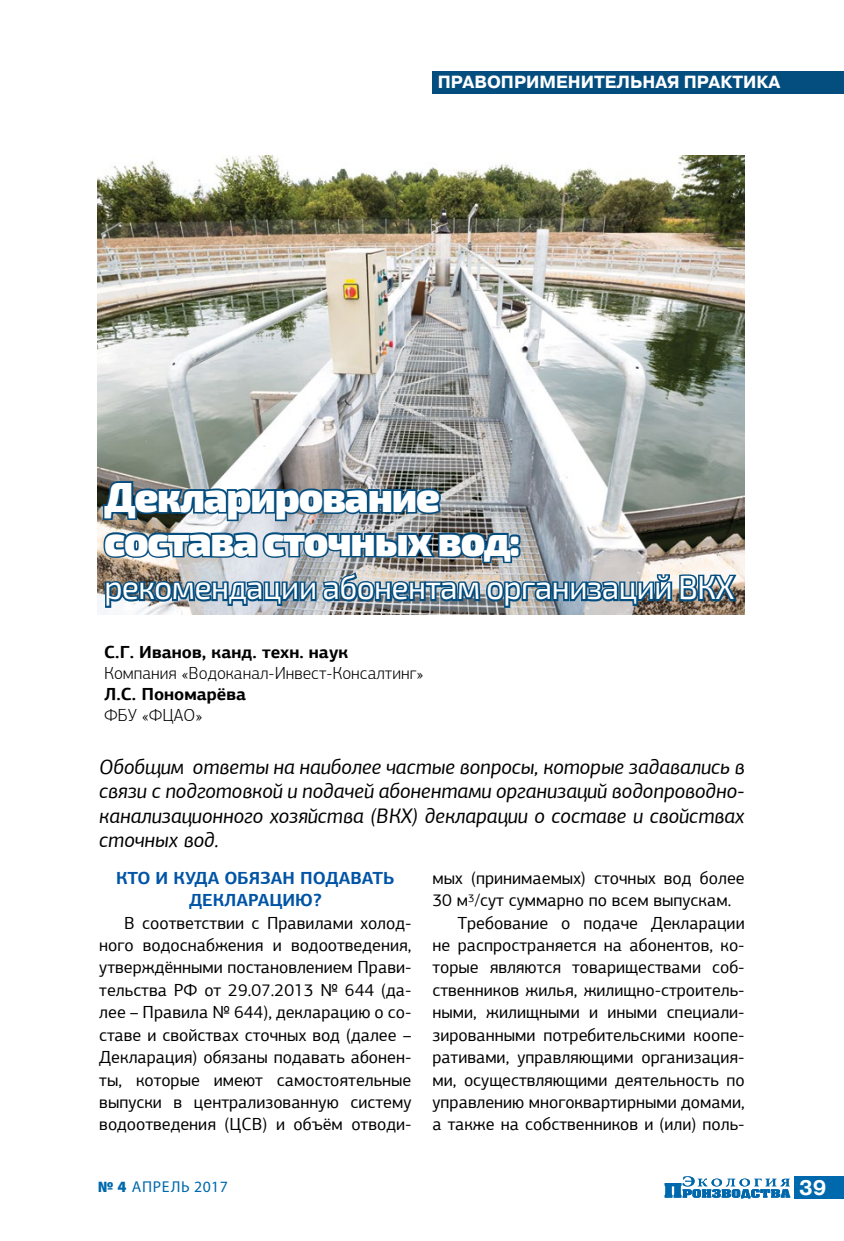
<style>
.page{position:relative;width:844px;height:1241px;background:#fff}
.page>*{position:absolute;margin:0;border:0;box-sizing:border-box;transform-origin:0 0}
.t1{font:900 42px/43.8px "Exo 2.0";letter-spacing:-.03em;color:#fff;scale:.96 1}
.t2{font:33.25px "Exo 2.0";letter-spacing:-.03em;color:#fff;scale:.96 1}
.t3{font:italic 21px/24.5px "PF Agora Sans Pro";color:#000;text-align:justify}
.t4{font:700 21px "Pragmatica C";color:#fff}
.t5{font:17.5px/22.4px "PF Agora Sans Pro";color:#000;text-align:justify}
.t6{font:300 17.5px "PF Agora Sans Pro";color:#000}
.t7{font:700 17.5px "PF Agora Sans Pro";color:#000}
.t8{font:700 17.5px "PF Agora Sans Pro";color:#0054a6}
.t9{font:700 17.5px "Pragmatica C";color:#fff}
.t10{font:15.75px "Myriad Pro";letter-spacing:.045em;color:#0068ac}
.s1{font-weight:900}
</style>
<div class="page">
<div style="left:794px;top:1176px;width:49px;height:22px;background:#0068ac"></div>
<svg style="left:664px;top:1176px;width:126px;height:22px"></svg>
<div style="left:432px;top:71px;width:411px;height:22px;background:#044d7f"></div>
<img style="left:98px;top:155px;width:646px;height:459px">
<img style="left:101px;top:479px;width:341px;height:44px">
<img style="left:102px;top:530px;width:637px;height:81px">
<p class="t9" style="left:437px;top:72px;width:344px">ПРАВОПРИМЕНИТЕЛЬНАЯ ПРАКТИКА</p>
<h1 class="t1" style="left:104px;top:476px;width:435px">Декларирование состава сточных вод:</h1>
<h2 class="t2" style="left:104px;top:568px;width:658px">рекомендации абонентам организаций ВКХ</h2>
<p class="t7" style="left:104px;top:641px;width:245px">С.Г. Иванов, канд. техн. наук</p>
<p class="t6" style="left:104px;top:663px;width:320px">Компания «Водоканал-Инвест-Консалтинг»</p>
<p class="t7" style="left:104px;top:683px;width:143px">Л.С. Пономарёва</p>
<p class="t6" style="left:104px;top:705px;width:100px">ФБУ «ФЦАО»</p>
<p class="t3" style="left:99px;top:754px;width:646px">Обобщим ответы на наиболее частые вопросы, которые задавались в связи с подготовкой и подачей абонентами организаций водопроводно&shy;канализационного хозяйства (ВКХ) декларации о составе и свойствах сточных вод.</p>
<p class="t8" style="left:116px;top:866px;width:70px">Кто икуда</p>
<p class="t8" style="left:224px;top:866px;width:48px">обязан</p>
<p class="t8" style="left:300px;top:866px;width:13px">подават</p>
<p class="t8" style="left:383px;top:866px;width:13px">ь</p>
<p class="t8" style="left:189px;top:889px;width:27px">Декларацию</p>
<p class="t8" style="left:313px;top:889px;width:10px">?</p>
<p class="t5" style="left:99px;top:911px;width:313px;text-indent:25px">В соответствии с Правилами холод&shy;ного водоснабжения и водоотведения, утверждёнными постановлением Прави&shy;тельства РФ от 29.07.2013 № 644 (да&shy;лее – Правила № 644), декларацию о со&shy;ставе и свойствах сточных вод (далее – Декларация) обязаны подавать абонен&shy;ты, которые имеют самостоятельные выпуски в централизованную систему водоотведения (ЦСВ) и объём отводи-</p>
<p class="t5" style="left:432px;top:866px;width:313px">мых (принимаемых) сточных вод более</p>
<p class="t5" style="left:432px;top:888px;width:300px">30 м<sup>3</sup>/сут суммарно по всем выпускам.</p>
<p class="t5" style="left:457px;top:911px;width:289px">Требование о подаче Декларации</p>
<p class="t5" style="left:432px;top:933px;width:313px">не распространяется на абонентов, ко-</p>
<p class="t5" style="left:432px;top:956px;width:313px">торые являются товариществами соб-</p>
<p class="t5" style="left:432px;top:978px;width:313px">ственников жилья, жилищно-строитель-</p>
<p class="t5" style="left:432px;top:1000px;width:313px">ными, жилищными и иными специали-</p>
<p class="t5" style="left:432px;top:1023px;width:313px">зированными потребительскими коопе-</p>
<p class="t5" style="left:432px;top:1045px;width:313px">ративами, управляющими организация-</p>
<p class="t5" style="left:432px;top:1068px;width:313px">ми, осуществляющими деятельность по</p>
<p class="t5" style="left:432px;top:1090px;width:313px">управлению многоквартирными домами,</p>
<p class="t5" style="left:432px;top:1112px;width:313px">а также на собственников и (или) поль-</p>
<p class="t10" style="left:98px;top:1176px;width:132px"><span class="s1">№ 4</span> апрель 2017</p>
<p class="t4" style="left:799px;top:1176px;width:29px">39</p>
</div>
